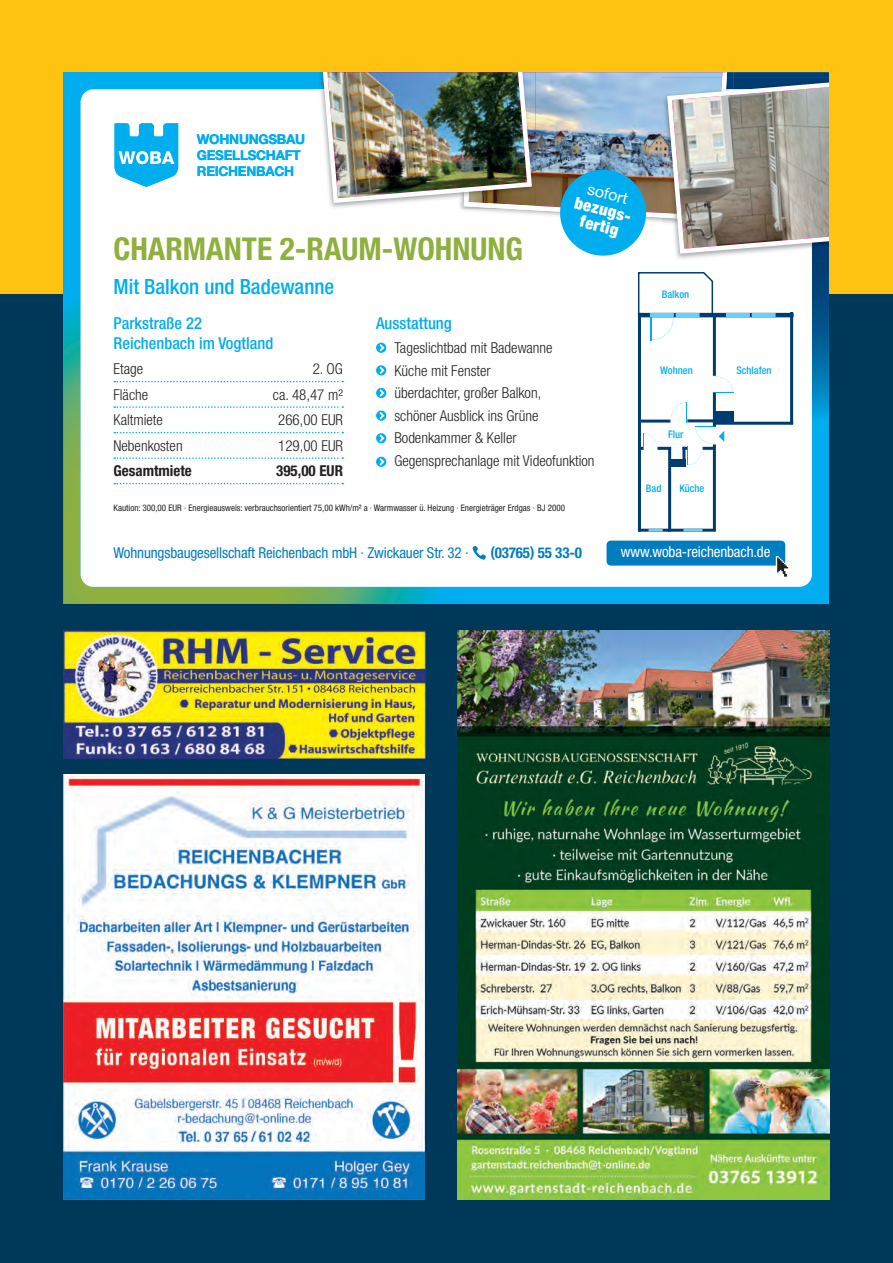
<style>
.page{position:relative;width:893px;height:1263px;background:#fff}
.page>*{position:absolute;margin:0;border:0;box-sizing:border-box;transform-origin:0 0}
.t1{font:700 condensed 31.5px "Helvetica Neue LT Std";color:#8faf3e}
.t2{font:500 condensed 21px "Helvetica Neue LT Std";color:#00aeef}
.t3{font:500 condensed 16.5px/19.8px "Helvetica Neue LT Std";color:#00aeef}
.t4{font:900 condensed 16.5px/16.5px "Helvetica Neue LT Std";color:#fff;text-align:center}
.t5{font:15.9px "Helvetica Neue LT Std";color:#fff}
.t6{font:300 condensed 15px/22.5px "Helvetica Neue LT Std";color:#231f20}
.t7{font:condensed 15px "Helvetica Neue LT Std";letter-spacing:-.01em;color:#007dbe}
.t8{font:condensed 15px "Helvetica Neue LT Std";letter-spacing:-.01em;color:#fff}
.t9{font:700 condensed 15px "Helvetica Neue LT Std";color:#231f20}
.t10{font:700 condensed 15px "Helvetica Neue LT Std";letter-spacing:-.01em;color:#007dbe}
.t11{font:700 13.5px/16.2px "Helvetica Neue LT Std";letter-spacing:-.02em;color:#00aeef}
.t12{font:500 condensed 10.5px "Helvetica Neue LT Std";color:#00aeef}
.t13{font:condensed 9px "Helvetica Neue LT Std";color:#231f20}
</style>
<div class="page">
<div style="left:0;top:269px;width:893px;height:994px;background:#00385a"></div>
<div style="left:0;top:0;width:893px;height:293px;background:#fec210"></div>
<div style="left:64px;top:72px;width:765px;height:532px;background:#00aeef"></div>
<img style="left:64px;top:293px;width:372px;height:311px">
<div style="left:81px;top:89px;width:731px;height:498px;background:#fff;border-radius:13px"></div>
<div style="left:607px;top:541px;width:178px;height:25px;background:#007dbe;border-radius:4px"></div>
<svg style="left:114px;top:381px;width:229px;height:1px"></svg>
<svg style="left:114px;top:406px;width:229px;height:2px"></svg>
<svg style="left:114px;top:432px;width:229px;height:1px"></svg>
<svg style="left:114px;top:457px;width:229px;height:2px"></svg>
<svg style="left:114px;top:483px;width:229px;height:1px"></svg>
<svg style="left:115px;top:123px;width:63px;height:64px"></svg>
<svg style="left:376px;top:343px;width:10px;height:10px"></svg>
<svg style="left:379px;top:344px;width:5px;height:8px"></svg>
<svg style="left:376px;top:365px;width:10px;height:10px"></svg>
<svg style="left:379px;top:367px;width:5px;height:7px"></svg>
<svg style="left:376px;top:388px;width:10px;height:10px"></svg>
<svg style="left:379px;top:389px;width:5px;height:8px"></svg>
<svg style="left:376px;top:410px;width:10px;height:11px"></svg>
<svg style="left:379px;top:412px;width:5px;height:7px"></svg>
<svg style="left:376px;top:433px;width:10px;height:10px"></svg>
<svg style="left:379px;top:434px;width:5px;height:8px"></svg>
<svg style="left:376px;top:457px;width:10px;height:10px"></svg>
<svg style="left:379px;top:458px;width:5px;height:8px"></svg>
<svg style="left:776px;top:556px;width:13px;height:21px"></svg>
<svg style="left:472px;top:546px;width:14px;height:14px"></svg>
<img style="left:319px;top:72px;width:510px;height:188px">
<hr style="left:790px;top:312px;width:3px;height:112px;background:#003c72">
<hr style="left:638px;top:313px;width:156px;height:4px;background:#003c72">
<hr style="left:752px;top:313px;width:24px;height:4px;background:#6bcff6">
<hr style="left:726px;top:313px;width:24px;height:4px;background:#6bcff6">
<svg style="left:637px;top:272px;width:77px;height:68px"></svg>
<svg style="left:713px;top:376px;width:20px;height:17px"></svg>
<hr style="left:713px;top:313px;width:3px;height:63px;background:#003c72">
<hr style="left:638px;top:313px;width:3px;height:218px;background:#003c72">
<hr style="left:713px;top:393px;width:3px;height:33px;background:#003c72">
<hr style="left:713px;top:444px;width:3px;height:87px;background:#003c72">
<hr style="left:713px;top:422px;width:80px;height:3px;background:#003c72">
<hr style="left:641px;top:420px;width:29px;height:3px;background:#003c72">
<hr style="left:638px;top:529px;width:78px;height:3px;background:#003c72">
<hr style="left:657px;top:447px;width:14px;height:3px;background:#003c72">
<svg style="left:641px;top:433px;width:16px;height:17px"></svg>
<hr style="left:683px;top:529px;width:20px;height:3px;background:#6bcff6">
<hr style="left:668px;top:447px;width:3px;height:85px;background:#003c72">
<hr style="left:648px;top:529px;width:15px;height:3px;background:#6bcff6">
<div style="left:714px;top:411px;width:20px;height:12px;background:#003c72"></div>
<div style="left:670px;top:459px;width:15px;height:7px;background:#003c72"></div>
<svg style="left:670px;top:402px;width:54px;height:63px"></svg>
<img style="left:457px;top:630px;width:372px;height:569px">
<img style="left:64px;top:630px;width:362px;height:129px">
<img style="left:64px;top:775px;width:361px;height:424px">
<p class="t11" style="left:197px;top:130px;width:110px">WOHNUNGSBAU<br>GESELLSCHAFT<br>REICHENBACH</p>
<h1 class="t1" style="left:113px;top:230px;width:411px">CHARMANTE 2-RAUM-WOHNUNG</h1>
<h2 class="t2" style="left:113px;top:274px;width:222px">Mit Balkon und Badewanne</h2>
<p class="t5" style="left:590px;top:179px;width:43px;rotate:14deg">sofort</p>
<p class="t4" style="left:577px;top:194px;width:61px;rotate:15deg">bezugs&shy;fertig</p>
<p class="t3" style="left:113px;top:313px;width:161px">Parkstraße 22<br>Reichenbach im Vogtland</p>
<p class="t6" style="left:113px;top:357px;width:31px">Etage</p>
<p class="t6" style="left:313px;top:357px;width:32px">2. OG</p>
<p class="t6" style="left:113px;top:383px;width:36px">Fläche</p>
<p class="t6" style="left:273px;top:383px;width:72px">ca. 48,47 m²</p>
<p class="t6" style="left:113px;top:408px;width:51px">Kaltmiete</p>
<p class="t6" style="left:278px;top:408px;width:66px">266,00 EUR</p>
<p class="t6" style="left:113px;top:434px;width:71px">Nebenkosten</p>
<p class="t6" style="left:278px;top:434px;width:66px">129,00 EUR</p>
<p class="t9" style="left:113px;top:462px;width:80px">Gesamtmiete</p>
<p class="t9" style="left:276px;top:462px;width:68px">395,00 EUR</p>
<p class="t3" style="left:376px;top:313px;width:77px">Ausstattung</p>
<p class="t6" style="left:394px;top:337px;width:202px">Tageslichtbad mit Badewanne<br>Küche mit Fenster<br>überdachter, großer Balkon,<br>schöner Ausblick ins Grüne<br>Bodenkammer &amp; Keller<br>Gegensprechanlage mit Videofunktion</p>
<p class="t13" style="left:113px;top:502px;width:453px">Kaution: 300,00 EUR · Energieausweis: verbrauchsorientiert 75,00 kWh/m² a · Warmwasser ü. Heizung · Energieträger Erdgas · BJ 2000</p>
<p class="t12" style="left:662px;top:288px;width:29px">Balkon</p>
<p class="t12" style="left:660px;top:364px;width:34px">Wohnen</p>
<p class="t12" style="left:736px;top:364px;width:37px">Schlafen</p>
<p class="t12" style="left:668px;top:428px;width:17px">Flur</p>
<p class="t12" style="left:646px;top:482px;width:17px">Bad</p>
<p class="t12" style="left:679px;top:482px;width:27px">Küche</p>
<p class="t7" style="left:113px;top:544px;width:357px">Wohnungsbaugesellschaft Reichenbach mbH · Zwickauer Str. 32 ·</p>
<p class="t10" style="left:490px;top:544px;width:93px">(03765) 55 33-0</p>
<p class="t8" style="left:621px;top:543px;width:151px">www.woba-reichenbach.de</p>
</div>
